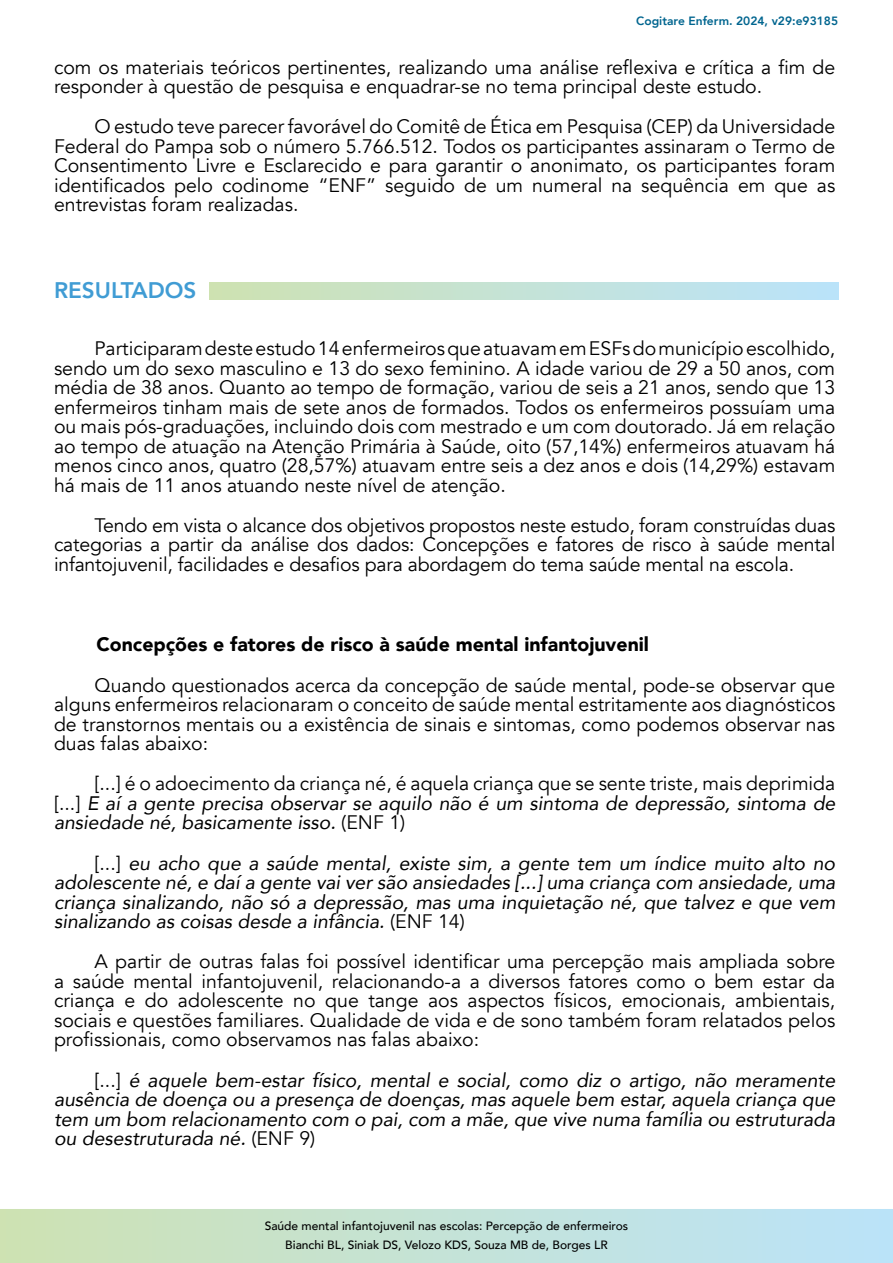
<style>
.page{position:relative;width:893px;height:1263px;background:#fff}
.page>*{position:absolute;margin:0;border:0;box-sizing:border-box;transform-origin:0 0}
.t1{font:800 22.5px "Avenir";color:#409cd4}
.t2{font:19.5px/19.5px "Avenir";color:#000;text-align:justify}
.t3{font:italic 19.5px/19.5px "Avenir";color:#000;text-align:justify}
.t4{font:900 19.5px "Avenir";color:#000}
.t5{font:500 12px/18.6px "Avenir";color:#000;text-align:center}
.t6{font:800 12px "Avenir";color:#00658f}
.s1{font-style:normal}
</style>
<div class="page">
<svg style="left:0;top:1209px;width:893px;height:54px;background:#c4e2d6"></svg>
<div style="left:210px;top:283px;width:629px;height:16px;background:linear-gradient(to right,#cee2b2,#bae3fb)"></div>
<p class="t6" style="left:636px;top:12px;width:203px">Cogitare Enferm. 2024, v29:e93185</p>
<p class="t2" style="left:54px;top:57px;width:783px">com os materiais teóricos pertinentes, realizando uma análise reflexiva e crítica a fim de responder à questão de pesquisa e enquadrar-se no tema principal deste estudo.</p>
<p class="t2" style="left:54px;top:117px;width:783px;text-indent:40px">O estudo teve parecer favorável do Comitê de Ética em Pesquisa (CEP) da Universidade Federal do Pampa sob o número 5.766.512. Todos os participantes assinaram o Termo de Consentimento Livre e Esclarecido e para garantir o anonimato, os participantes foram identificados pelo codinome “ENF” seguido de um numeral na sequência em que as entrevistas foram realizadas.</p>
<p class="t1" style="left:54px;top:272px;width:144px">RESULTADOS</p>
<p class="t2" style="left:54px;top:339px;width:783px;text-indent:40px">Participaram deste estudo 14 enfermeiros que atuavam em ESFs do município escolhido, sendo um do sexo masculino e 13 do sexo feminino. A idade variou de 29 a 50 anos, com média de 38 anos. Quanto ao tempo de formação, variou de seis a 21 anos, sendo que 13 enfermeiros tinham mais de sete anos de formados. Todos os enfermeiros possuíam uma ou mais pós-graduações, incluindo dois com mestrado e um com doutorado. Já em relação ao tempo de atuação na Atenção Primária à Saúde, oito (57,14%) enfermeiros atuavam há menos cinco anos, quatro (28,57%) atuavam entre seis a dez anos e dois (14,29%) estavam há mais de 11 anos atuando neste nível de atenção.</p>
<p class="t2" style="left:54px;top:516px;width:783px;text-indent:40px">Tendo em vista o alcance dos objetivos propostos neste estudo, foram construídas duas categorias a partir da análise dos dados: Concepções e fatores de risco à saúde mental infantojuvenil, facilidades e desafios para abordagem do tema saúde mental na escola.</p>
<p class="t4" style="left:97px;top:628px;width:554px">Concepções e fatores de risco à saúde mental infantojuvenil</p>
<p class="t2" style="left:54px;top:675px;width:783px;text-indent:40px">Quando questionados acerca da concepção de saúde mental, pode-se observar que alguns enfermeiros relacionaram o conceito de saúde mental estritamente aos diagnósticos de transtornos mentais ou a existência de sinais e sintomas, como podemos observar nas duas falas abaixo:</p>
<p class="t3" style="left:54px;top:774px;width:783px;text-indent:40px"><span class="s1">[...] é o adoecimento da criança né, é aquela criança que se sente triste, mais deprimida [...]</span> E aí a gente precisa observar se aquilo não é um sintoma de depressão, sintoma de ansiedade né, basicamente isso. <span class="s1">(ENF 1)</span></p>
<p class="t3" style="left:54px;top:853px;width:783px;text-indent:40px"><span class="s1">[...]</span> eu acho que a saúde mental, existe sim, a gente tem um índice muito alto no adolescente né, e daí a gente vai ver são ansiedades [...] uma criança com ansiedade, uma criança sinalizando, não só a depressão, mas uma inquietação né, que talvez e que vem sinalizando as coisas desde a infância. <span class="s1">(ENF 14)</span></p>
<p class="t2" style="left:54px;top:952px;width:783px;text-indent:40px">A partir de outras falas foi possível identificar uma percepção mais ampliada sobre a saúde mental infantojuvenil, relacionando-a a diversos fatores como o bem estar da criança e do adolescente no que tange aos aspectos físicos, emocionais, ambientais, sociais e questões familiares. Qualidade de vida e de sono também foram relatados pelos profissionais, como observamos nas falas abaixo:</p>
<p class="t3" style="left:54px;top:1070px;width:783px;text-indent:40px"><span class="s1">[...]</span> é aquele bem-estar físico, mental e social, como diz o artigo, não meramente ausência de doença ou a presença de doenças, mas aquele bem estar, aquela criança que tem um bom relacionamento com o pai, com a mãe, que vive numa família ou estruturada ou desestruturada né. <span class="s1">(ENF 9)</span></p>
<p class="t5" style="left:265px;top:1216px;width:365px">Saúde mental infantojuvenil nas escolas: Percepção de enfermeiros<br>Bianchi BL, Siniak DS, Velozo KDS, Souza MB de, Borges LR</p>
</div>
